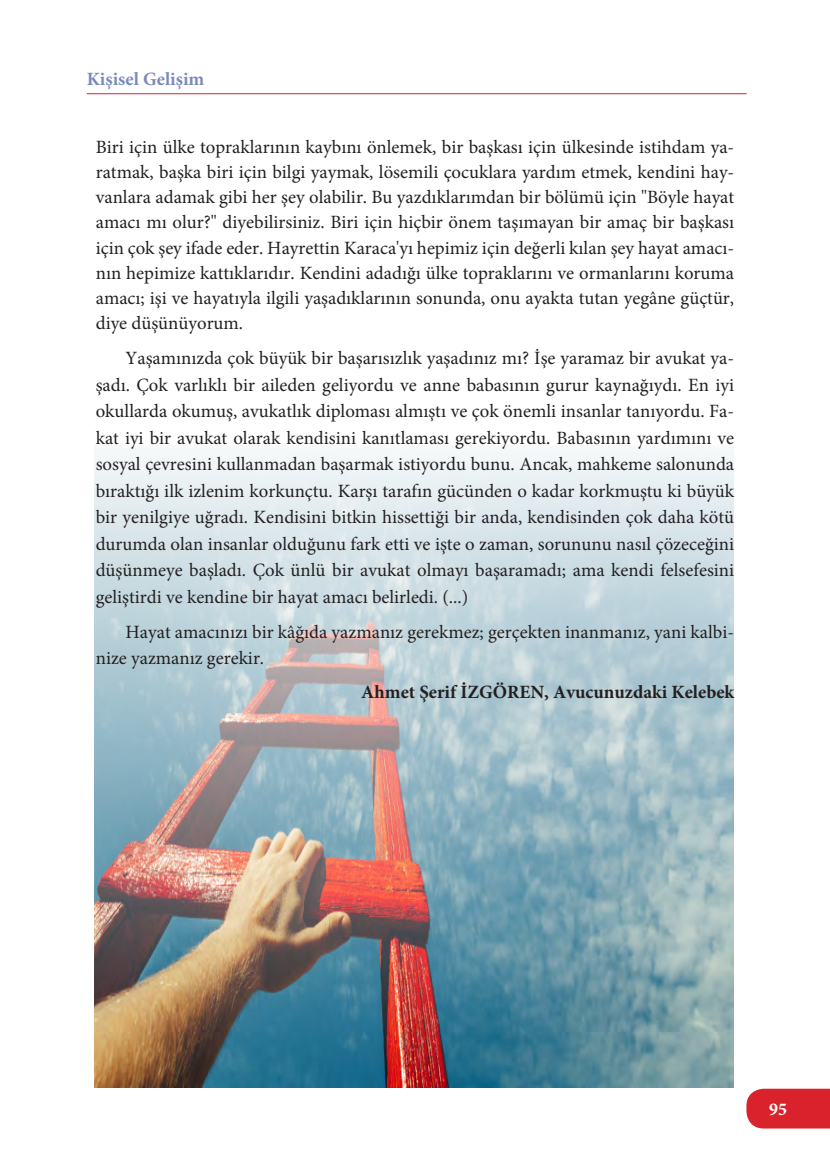
<style>
.page{position:relative;width:830px;height:1170px;background:#fff}
.page>*{position:absolute;margin:0;border:0;box-sizing:border-box;transform-origin:0 0}
.metin{font:18.75px/26.4px "Minion Pro";color:#231f20;text-align:justify}
.metin-2{font:700 18.75px "Minion Pro";color:#231f20}
.t1{font:700 18.75px "Minion Pro";color:#7a89bc}
.t2{font:700 18px "Minion Pro";color:#fff}
</style>
<div class="page">
<hr style="left:87px;top:93px;width:659px;height:1px;background:#d9222b">
<svg style="left:746px;top:1088px;width:83px;height:40px;background:#db2e37"></svg>
<img style="left:94px;top:450px;width:639px;height:637px">
<p class="t1" style="left:87px;top:65px;width:119px">Kişisel Gelişim</p>
<p class="metin" style="left:96px;top:134px;width:639px;line-height:25.2px">Biri için ülke topraklarının kaybını önlemek, bir başkası için ülkesinde istihdam ya&shy;ratmak, başka biri için bilgi yaymak, lösemili çocuklara yardım etmek, kendini hay&shy;vanlara adamak gibi her şey olabilir. Bu yazdıklarımdan bir bölümü için "Böyle hayat amacı mı olur?" diyebilirsiniz. Biri için hiçbir önem taşımayan bir amaç bir başkası için çok şey ifade eder. Hayrettin Karaca'yı hepimiz için değerli kılan şey hayat amacı&shy;nın hepimize kattıklarıdır. Kendini adadığı ülke topraklarını ve ormanlarını koruma amacı; işi ve hayatıyla ilgili yaşadıklarının sonunda, onu ayakta tutan yegâne güçtür, diye düşünüyorum.</p>
<p class="metin" style="left:96px;top:345px;width:639px;text-indent:30px">Yaşamınızda çok büyük bir başarısızlık yaşadınız mı? İşe yaramaz bir avukat ya&shy;şadı. Çok varlıklı bir aileden geliyordu ve anne babasının gurur kaynağıydı. En iyi okullarda okumuş, avukatlık diploması almıştı ve çok önemli insanlar tanıyordu. Fa&shy;kat iyi bir avukat olarak kendisini kanıtlaması gerekiyordu. Babasının yardımını ve sosyal çevresini kullanmadan başarmak istiyordu bunu. Ancak, mahkeme salonunda bıraktığı ilk izlenim korkunçtu. Karşı tarafın gücünden o kadar korkmuştu ki büyük bir yenilgiye uğradı. Kendisini bitkin hissettiği bir anda, kendisinden çok daha kötü durumda olan insanlar olduğunu fark etti ve işte o zaman, sorununu nasıl çözeceğini düşünmeye başladı. Çok ünlü bir avukat olmayı başaramadı; ama kendi felsefesini geliştirdi ve kendine bir hayat amacı belirledi. (...)</p>
<p class="metin" style="left:96px;top:618px;width:639px;text-indent:30px">Hayat amacınızı bir kâğıda yazmanız gerekmez; gerçekten inanmanız, yani kalbi&shy;nize yazmanız gerekir.</p>
<p class="metin-2" style="left:361px;top:678px;width:374px">Ahmet Şerif İZGÖREN, Avucunuzdaki Kelebek</p>
<p class="t2" style="left:768px;top:1096px;width:19px">95</p>
</div>
